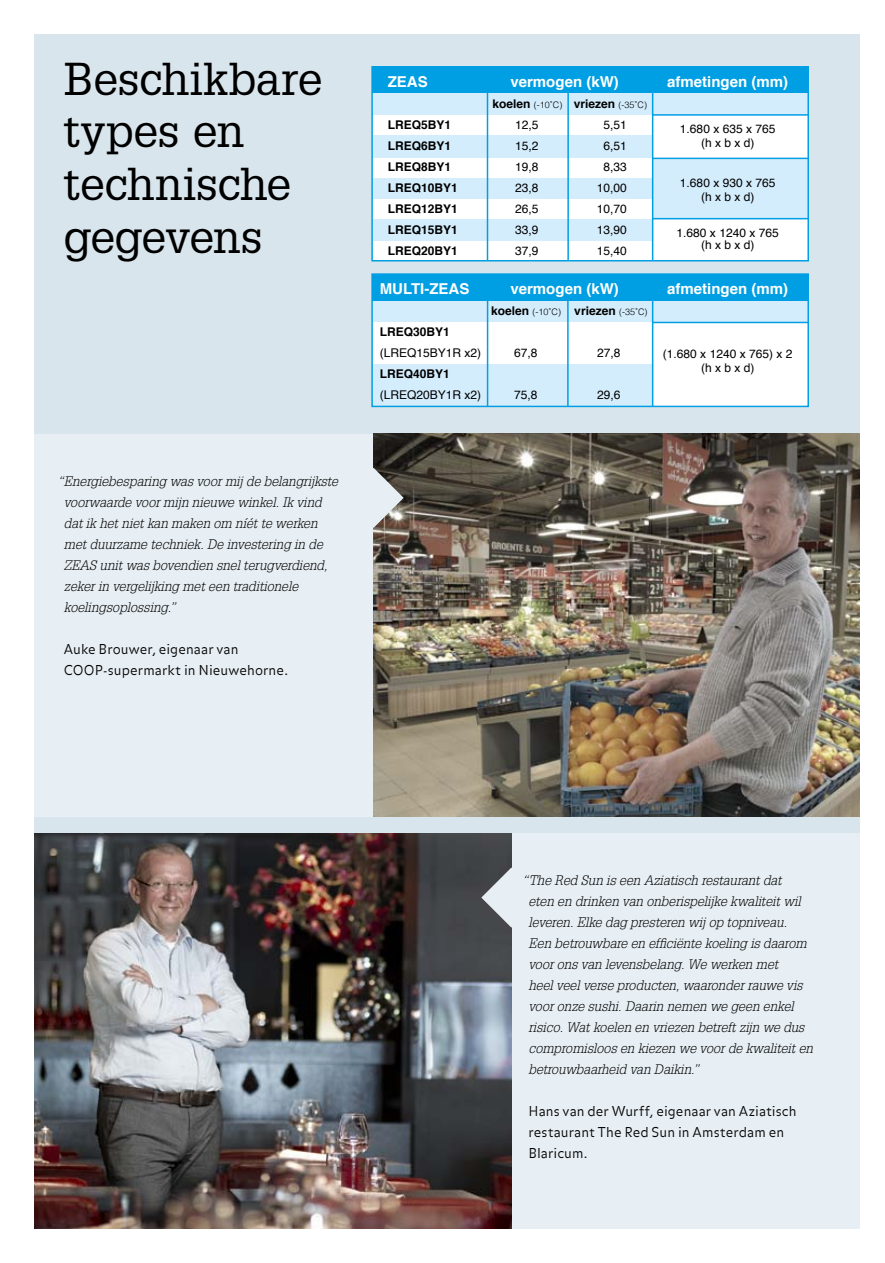
<style>
.page{position:relative;width:885px;height:1263px;background:#fff}
.page>*{position:absolute;margin:0;border:0;box-sizing:border-box;transform-origin:0 0}
.t1{font:45px/52.5px "Glypha LT Std";letter-spacing:-.01em;color:#000}
.t2{font:700 15px "Helvetica";color:#fff}
.t3{font:italic 300 13.5px/21px "Glypha LT Std";color:#000}
.t4{font:300 13.5px/21px "Balance";letter-spacing:.005em;color:#000}
.t5{font:12px/21px "Helvetica";color:#000;text-align:center}
.t6{font:700 12px/21px "Helvetica";color:#000}
.t7{font:300 9px "Helvetica";color:#000}
.s1{font-weight:300;font-size:9px}
.s2{font-weight:700;font-size:12px}
</style>
<div class="page">
<div style="left:34px;top:34px;width:825px;height:1195px;background:#d9e5ec"></div>
<div style="left:378px;top:833px;width:481px;height:396px;background:#e8eff4"></div>
<img style="left:34px;top:833px;width:477px;height:396px">
<hr style="left:0;top:612px;width:1px;height:617px;background:#5bc5f2">
<svg style="left:481px;top:867px;width:31px;height:61px"></svg>
<div style="left:34px;top:434px;width:570px;height:382px;background:#e8eff4"></div>
<img style="left:373px;top:434px;width:486px;height:382px">
<svg style="left:373px;top:468px;width:30px;height:60px"></svg>
<div style="left:372px;top:67px;width:436px;height:194px;background:#d4edfc"></div>
<div style="left:372px;top:115px;width:280px;height:19px;background:#fff"></div>
<div style="left:372px;top:158px;width:280px;height:19px;background:#fff"></div>
<div style="left:372px;top:199px;width:280px;height:19px;background:#fff"></div>
<div style="left:372px;top:241px;width:280px;height:19px;background:#fff"></div>
<div style="left:372px;top:67px;width:436px;height:26px;background:#009fe3"></div>
<div style="left:652px;top:115px;width:155px;height:44px;background:#fff"></div>
<div style="left:652px;top:219px;width:155px;height:42px;background:#fff"></div>
<hr style="left:651px;top:70px;width:2px;height:191px;background:#009fe3">
<hr style="left:567px;top:90px;width:2px;height:171px;background:#009fe3">
<hr style="left:486px;top:90px;width:2px;height:171px;background:#009fe3">
<div style="left:372px;top:274px;width:436px;height:132px;background:#d4edfc"></div>
<div style="left:372px;top:322px;width:280px;height:42px;background:#fff"></div>
<div style="left:652px;top:322px;width:155px;height:84px;background:#fff"></div>
<div style="left:372px;top:274px;width:436px;height:26px;background:#009fe3"></div>
<div style="left:371px;top:273px;width:437px;height:134px;border:2px solid #009fe3"></div>
<hr style="left:651px;top:277px;width:2px;height:130px;background:#009fe3">
<hr style="left:567px;top:300px;width:1px;height:107px;background:#009fe3">
<hr style="left:487px;top:300px;width:1px;height:107px;background:#009fe3">
<hr style="left:652px;top:218px;width:156px;height:1px;background:#009fe3">
<hr style="left:652px;top:158px;width:156px;height:1px;background:#009fe3">
<hr style="left:652px;top:114px;width:156px;height:2px;background:#009fe3">
<hr style="left:652px;top:322px;width:156px;height:1px;background:#009fe3">
<div style="left:371px;top:66px;width:437px;height:195px;border:2px solid #009fe3"></div>
<h1 class="t1" style="left:64px;top:52px;width:260px">Beschikbare types en technische gegevens</h1>
<p class="t3" style="left:64px;top:471px;width:275px;text-indent:-6px">“Energiebesparing was voor mij de belangrijkste voorwaarde voor mijn nieuwe winkel. Ik vind dat ik het niet kan maken om níét te werken met duurzame techniek. De investering in de ZEAS unit was bovendien snel terugverdiend, zeker in vergelijking met een traditionele koelingsoplossing.”</p>
<p class="t4" style="left:64px;top:639px;width:226px">Auke Brouwer, eigenaar van<br>COOP-supermarkt in Nieuwehorne.</p>
<p class="t2" style="left:387px;top:69px;width:42px">ZEAS</p>
<p class="t6" style="left:387px;top:114px;width:72px">LREQ5BY1<br>LREQ6BY1<br>LREQ8BY1<br>LREQ10BY1<br>LREQ12BY1<br>LREQ15BY1<br>LREQ20BY1</p>
<p class="t2" style="left:379px;top:276px;width:91px">MULTI-ZEAS</p>
<p class="t6" style="left:379px;top:321px;width:72px">LREQ30BY1</p>
<p class="t5" style="left:379px;top:343px;width:103px">(LREQ15BY1R x2)</p>
<p class="t6" style="left:379px;top:363px;width:72px">LREQ40BY1</p>
<p class="t5" style="left:379px;top:385px;width:103px">(LREQ20BY1R x2)</p>
<p class="t2" style="left:510px;top:69px;width:110px">vermogen (kW)</p>
<p class="t2" style="left:667px;top:69px;width:122px">afmetingen (mm)</p>
<p class="t5" style="left:680px;top:123px;width:97px;line-height:13.5px">1.680 x 635 x 765 (h x b x d)</p>
<p class="t5" style="left:680px;top:177px;width:97px;line-height:13.5px">1.680 x 930 x 765 (h x b x d)</p>
<p class="t5" style="left:676px;top:227px;width:104px;line-height:12px">1.680 x 1240 x 765 (h x b x d)</p>
<p class="t6" style="left:573px;top:93px;width:75px">vriezen <span class="s1">(-35˚C)</span></p>
<p class="t5" style="left:603px;top:114px;width:25px">5,51</p>
<p class="t5" style="left:603px;top:135px;width:25px">6,51</p>
<p class="t5" style="left:603px;top:156px;width:25px">8,33</p>
<p class="t5" style="left:596px;top:177px;width:32px">10,00</p>
<p class="t5" style="left:596px;top:198px;width:32px">10,70</p>
<p class="t5" style="left:596px;top:219px;width:32px">13,90</p>
<p class="t5" style="left:596px;top:240px;width:32px">15,40</p>
<p class="t7" style="left:492px;top:97px;width:71px"><span class="s2">koelen</span> (-10˚C)</p>
<p class="t5" style="left:515px;top:114px;width:25px;text-align:justify">12,5<br>15,2<br>19,8<br>23,8<br>26,5<br>33,9<br>37,9</p>
<p class="t2" style="left:510px;top:276px;width:110px">vermogen (kW)</p>
<p class="t2" style="left:667px;top:276px;width:122px">afmetingen (mm)</p>
<p class="t7" style="left:491px;top:304px;width:71px"><span class="s2">koelen</span> (-10˚C)</p>
<p class="t5" style="left:514px;top:343px;width:25px">67,8</p>
<p class="t5" style="left:514px;top:385px;width:25px">75,8</p>
<p class="t6" style="left:574px;top:300px;width:75px">vriezen <span class="s1">(-35˚C)</span></p>
<p class="t5" style="left:597px;top:343px;width:25px">27,8</p>
<p class="t5" style="left:597px;top:385px;width:25px">29,6</p>
<p class="t5" style="left:663px;top:348px;width:131px;line-height:13.5px">(1.680 x 1240 x 765) x 2 (h x b x d)</p>
<p class="t3" style="left:528px;top:870px;width:286px;text-indent:-6px">“The Red Sun is een Aziatisch restaurant dat<br>eten en drinken van onberispelijke kwaliteit wil leveren. Elke dag presteren wij op topniveau.<br>Een betrouwbare en efficiënte koeling is daarom voor ons van levensbelang. We werken met<br>heel veel verse producten, waaronder rauwe vis voor onze sushi. Daarin nemen we geen enkel risico. Wat koelen en vriezen betreft zijn we dus compromisloos en kiezen we voor de kwaliteit en betrouwbaarheid van Daikin.”</p>
<p class="t4" style="left:528px;top:1101px;width:269px">Hans van der Wurff, eigenaar van Aziatisch restaurant The Red Sun in Amsterdam en<br>Blaricum.</p>
</div>
